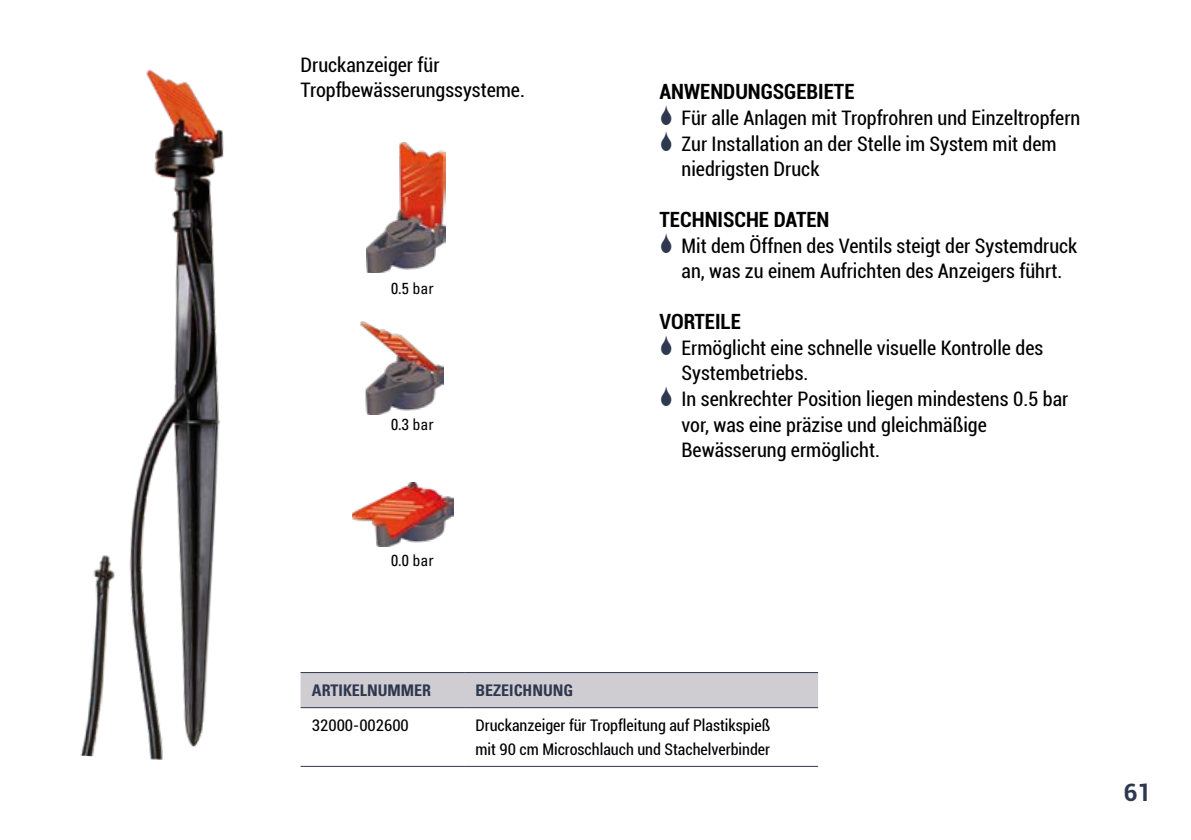
<style>
.page{position:relative;width:1191px;height:840px;background:#fff}
.page>*{position:absolute;margin:0;border:0;box-sizing:border-box;transform-origin:0 0}
.t1{font:700 24px "Roboto";color:#2e384f}
.t2{font:700 condensed 21px "Roboto";color:#000}
.t3{font:condensed 20px/25.6px "Roboto";color:#000}
.t4{font:condensed 16px/24px "Roboto";color:#000}
.t5{font:700 condensed 16px "Univers";color:#2e384f}
.t6{font:condensed 16px "Univers";color:#000}
</style>
<div class="page">
<img style="left:80px;top:69px;width:144px;height:691px">
<img style="left:367px;top:143px;width:78px;height:129px">
<img style="left:352px;top:482px;width:101px;height:63px">
<img style="left:360px;top:321px;width:84px;height:94px">
<div style="left:300px;top:672px;width:518px;height:34px;background:#cfccd2"></div>
<hr style="left:300px;top:671px;width:164px;height:1px;background:#2e384f">
<hr style="left:464px;top:671px;width:354px;height:1px;background:#2e384f">
<hr style="left:300px;top:706px;width:164px;height:1px;background:#2e384f">
<hr style="left:300px;top:765px;width:164px;height:1px;background:#2e384f">
<hr style="left:464px;top:706px;width:354px;height:1px;background:#2e384f">
<hr style="left:464px;top:765px;width:354px;height:1px;background:#2e384f">
<p class="t3" style="left:300px;top:51px;width:226px">Druckanzeiger für<br>Tropfbewässerungssysteme.</p>
<p class="t6" style="left:391px;top:278px;width:44px">0.5 bar</p>
<p class="t6" style="left:391px;top:414px;width:44px">0.3 bar</p>
<p class="t6" style="left:391px;top:550px;width:44px">0.0 bar</p>
<p class="t2" style="left:659px;top:77px;width:196px">ANWENDUNGSGEBIETE</p>
<p class="t3" style="left:681px;top:104px;width:400px">Für alle Anlagen mit Tropfrohren und Einzeltropfern<br>Zur Installation an der Stelle im System mit dem niedrigsten Druck</p>
<p class="t2" style="left:659px;top:205px;width:171px">TECHNISCHE DATEN</p>
<p class="t3" style="left:681px;top:232px;width:397px">Mit dem Öffnen des Ventils steigt der Systemdruck an, was zu einem Aufrichten des Anzeigers führt.</p>
<p class="t2" style="left:659px;top:307px;width:83px">VORTEILE</p>
<p class="t3" style="left:681px;top:334px;width:388px">Ermöglicht eine schnelle visuelle Kontrolle des Systembetriebs.<br>In senkrechter Position liegen mindestens 0.5 bar vor, was eine präzise und gleichmäßige Bewässerung ermöglicht.</p>
<p class="t5" style="left:312px;top:680px;width:121px">ARTIKELNUMMER</p>
<p class="t5" style="left:475px;top:680px;width:99px">BEZEICHNUNG</p>
<p class="t4" style="left:312px;top:712px;width:98px">32000-002600</p>
<p class="t4" style="left:475px;top:712px;width:296px">Druckanzeiger für Tropfleitung auf Plastikspieß mit 90 cm Microschlauch und Stachelverbinder</p>
<p class="t1" style="left:1123px;top:775px;width:29px">61</p>
</div>
